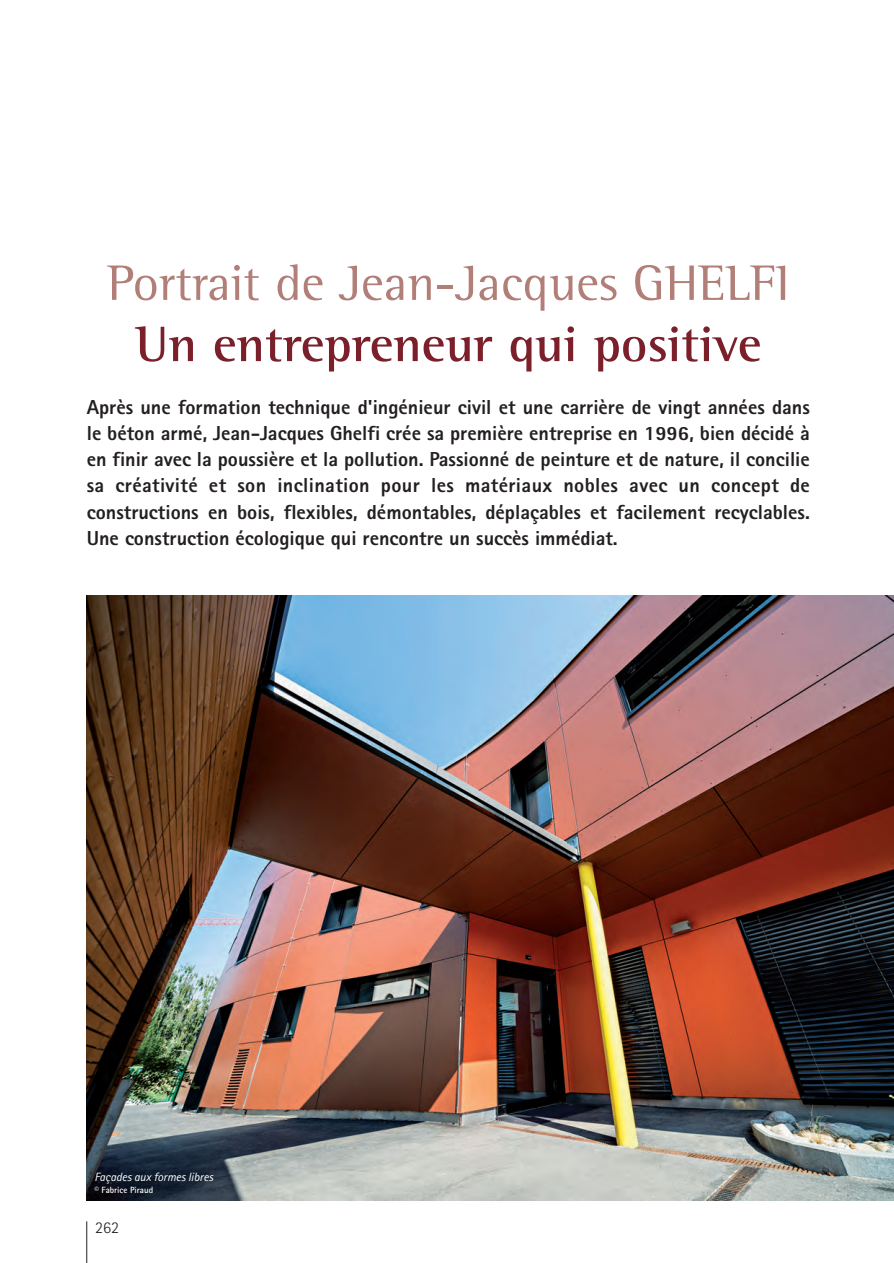
<style>
.page{position:relative;width:894px;height:1263px;background:#fff}
.page>*{position:absolute;margin:0;border:0;box-sizing:border-box;transform-origin:0 0}
.t1{font:51px/61.2px "Rotis Semi Serif";color:#b17e78;text-align:center}
.t2{font:800 20.25px/26.2px "Rotis Sans Serif";color:#231f20;text-align:justify}
.t3{font:300 16.5px "Rotis Sans Serif";color:#231f20}
.t4{font:italic 12px "Rotis Sans Serif";color:#fff}
.t5{font:700 9px "Rotis Sans Serif";color:#fff}
.s1{font-weight:700;color:#7b202b}
</style>
<div class="page">
<img style="left:87px;top:596px;width:806px;height:603px">
<hr style="left:86px;top:1221px;width:1px;height:41px;background:#231f20">
<p class="t1" style="left:107px;top:257px;width:684px">Portrait de Jean-Jacques GHELFI<br><span class="s1">Un entrepreneur qui positive</span></p>
<p class="t2" style="left:87px;top:395px;width:724px">Après une formation technique d'ingénieur civil et une carrière de vingt années dans le béton armé, Jean-Jacques Ghelfi crée sa première entreprise en 1996, bien décidé à en finir avec la poussière et la pollution. Passionné de peinture et de nature, il concilie sa créativité et son inclination pour les matériaux nobles avec un concept de constructions en bois, flexibles, démontables, déplaçables et facilement recyclables.<br>Une construction écologique qui rencontre un succès immédiat.</p>
<p class="t4" style="left:94px;top:1172px;width:120px">Façades aux formes libres</p>
<p class="t5" style="left:94px;top:1186px;width:60px">© Fabrice Piraud</p>
<p class="t3" style="left:95px;top:1221px;width:25px">262</p>
</div>
